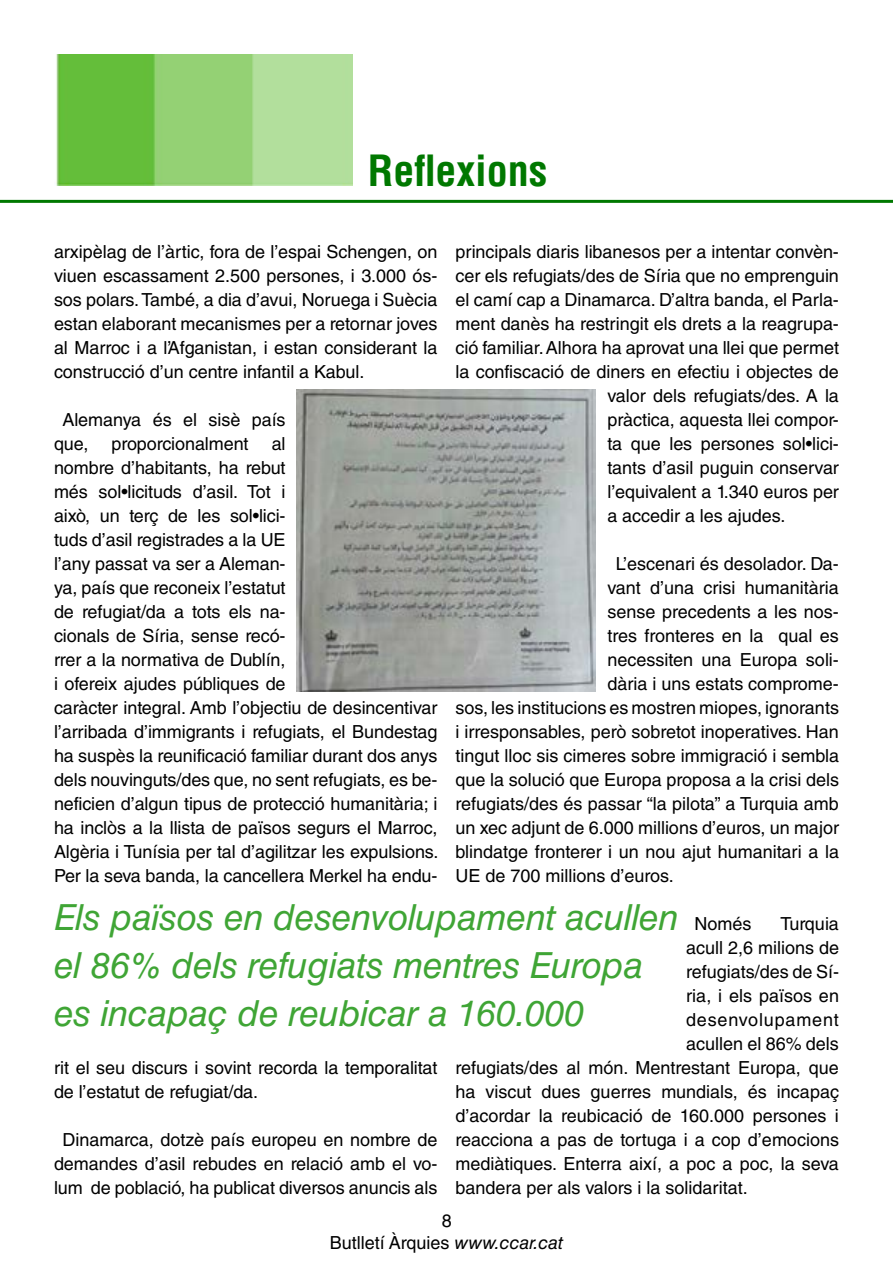
<style>
.page{position:relative;width:893px;height:1263px;background:#fff}
.page>*{position:absolute;margin:0;border:0;box-sizing:border-box;transform-origin:0 0}
.t1{font:700 condensed 42px "Helvetica LT Std";color:#007800}
.t2{font:italic 36px/48px "Helvetica LT Std";letter-spacing:-.01em;color:#3fa535}
.t3{font:18px/24px "Helvetica LT Std";color:#000}
.t4{font:18px "Helvetica LT Std";letter-spacing:.045em;color:#000}
.s1{font-style:italic}
</style>
<div class="page">
<img style="left:56px;top:54px;width:296px;height:132px">
<hr style="left:0;top:200px;width:893px;height:3px;background:#007800">
<img style="left:296px;top:389px;width:299px;height:302px">
<h1 class="t1" style="left:368px;top:144px;width:181px">Reflexions</h1>
<p class="t3" style="left:455px;top:240px;width:385px">principals diaris libanesos per a intentar convèn-</p>
<p class="t3" style="left:455px;top:263px;width:385px">cer els refugiats/des de Síria que no emprenguin</p>
<p class="t3" style="left:455px;top:287px;width:385px">el camí cap a Dinamarca. D’altra banda, el Parla-</p>
<p class="t3" style="left:455px;top:311px;width:385px">ment danès ha restringit els drets a la reagrupa-</p>
<p class="t3" style="left:455px;top:335px;width:385px">ció familiar. Alhora ha aprovat una llei que permet</p>
<p class="t3" style="left:455px;top:359px;width:385px">la confiscació de diners en efectiu i objectes de</p>
<p class="t3" style="left:607px;top:383px;width:233px">valor dels refugiats/des. A la</p>
<p class="t3" style="left:607px;top:407px;width:233px">pràctica, aquesta llei compor-</p>
<p class="t3" style="left:607px;top:431px;width:233px">ta que les persones sol•lici-</p>
<p class="t3" style="left:607px;top:455px;width:233px">tants d’asil puguin conservar</p>
<p class="t3" style="left:607px;top:479px;width:233px">l’equivalent a 1.340 euros per</p>
<p class="t3" style="left:607px;top:503px;width:180px">a accedir a les ajudes.</p>
<p class="t3" style="left:616px;top:551px;width:225px">L’escenari és desolador. Da-</p>
<p class="t3" style="left:607px;top:575px;width:233px">vant d’una crisi humanitària</p>
<p class="t3" style="left:607px;top:599px;width:233px">sense precedents a les nos-</p>
<p class="t3" style="left:607px;top:623px;width:233px">tres fronteres en la qual es</p>
<p class="t3" style="left:607px;top:647px;width:233px">necessiten una Europa soli-</p>
<p class="t3" style="left:607px;top:671px;width:233px">dària i uns estats comprome-</p>
<p class="t3" style="left:455px;top:695px;width:385px">sos, les institucions es mostren miopes, ignorants</p>
<p class="t3" style="left:455px;top:719px;width:385px">i irresponsables, però sobretot inoperatives. Han</p>
<p class="t3" style="left:455px;top:743px;width:385px">tingut lloc sis cimeres sobre immigració i sembla</p>
<p class="t3" style="left:455px;top:767px;width:385px">que la solució que Europa proposa a la crisi dels</p>
<p class="t3" style="left:455px;top:791px;width:385px">refugiats/des és passar “la pilota” a Turquia amb</p>
<p class="t3" style="left:455px;top:815px;width:385px">un xec adjunt de 6.000 millions d’euros, un major</p>
<p class="t3" style="left:455px;top:839px;width:385px">blindatge fronterer i un nou ajut humanitari a la</p>
<p class="t3" style="left:455px;top:863px;width:220px">UE de 700 millions d’euros.</p>
<p class="t3" style="left:694px;top:911px;width:59px">Només</p>
<p class="t3" style="left:780px;top:911px;width:60px">Turquia</p>
<p class="t3" style="left:686px;top:935px;width:154px">acull 2,6 milions de</p>
<p class="t3" style="left:686px;top:959px;width:154px">refugiats/des de Sí-</p>
<p class="t3" style="left:686px;top:983px;width:154px">ria, i els països en</p>
<p class="t4" style="left:686px;top:1009px;width:154px">desenvolupament</p>
<p class="t3" style="left:686px;top:1031px;width:154px">acullen el 86% dels</p>
<p class="t3" style="left:455px;top:1055px;width:385px">refugiats/des al món. Mentrestant Europa, que</p>
<p class="t3" style="left:455px;top:1079px;width:385px">ha viscut dues guerres mundials, és incapaç</p>
<p class="t3" style="left:455px;top:1103px;width:385px">d’acordar la reubicació de 160.000 persones i</p>
<p class="t3" style="left:455px;top:1127px;width:385px">reacciona a pas de tortuga i a cop d’emocions</p>
<p class="t3" style="left:455px;top:1151px;width:385px">mediàtiques. Enterra així, a poc a poc, la seva</p>
<p class="t3" style="left:455px;top:1175px;width:294px">bandera per als valors i la solidaritat.</p>
<p class="t3" style="left:54px;top:240px;width:385px;text-align:justify">arxipèlag de l’àrtic, fora de l’espai Schengen, on viuen escassament 2.500 persones, i 3.000 ós&shy;sos polars. També, a dia d’avui, Noruega i Suècia estan elaborant mecanismes per a retornar joves al Marroc i a l’Afganistan, i estan considerant la construcció d’un centre infantil a Kabul.</p>
<p class="t3" style="left:54px;top:408px;width:233px;text-indent:8px">Alemanya és el sisè país que,</p>
<p class="t3" style="left:54px;top:432px;width:386px;text-indent:218px">al<br>nombre d’habitants, ha rebut<br>més sol•licituds d’asil. Tot i<br>això, un terç de les sol•lici-<br>tuds d’asil registrades a la UE<br>l’any passat va ser a Aleman-<br>ya, país que reconeix l’estatut<br>de refugiat/da a tots els na-<br>cionals de Síria, sense recó-<br>rrer a la normativa de Dublín,<br>i ofereix ajudes públiques de<br>caràcter integral. Amb l’objectiu de desincentivar l’arribada d’immigrants i refugiats, el Bundestag ha suspès la reunificació familiar durant dos anys dels nouvinguts/des que, no sent refugiats, es be&shy;neficien d’algun tipus de protecció humanitària; i ha inclòs a la llista de països segurs el Marroc, Algèria i Tunísia per tal d’agilitzar les expulsions.<br>Per la seva banda, la cancellera Merkel ha endu-</p>
<p class="t3" style="left:112px;top:432px;width:138px">proporcionalment</p>
<h2 class="t2" style="left:54px;top:893px;width:626px">Els països en desenvolupament acullen el 86% dels refugiats mentres Europa es incapaç de reubicar a 160.000</h2>
<p class="t3" style="left:54px;top:1056px;width:385px">rit el seu discurs i sovint recorda la temporalitat de l’estatut de refugiat/da.</p>
<p class="t3" style="left:54px;top:1128px;width:385px;text-align:center">Dinamarca, dotzè país europeu en nombre de demandes d’asil rebudes en relació amb el vo&shy;lum de població, ha publicat diversos anuncis als</p>
<p class="t3" style="left:442px;top:1208px;width:12px">8</p>
<p class="t3" style="left:330px;top:1231px;width:235px">Butlletí Àrquies <span class="s1">www.ccar.cat</span></p>
</div>
